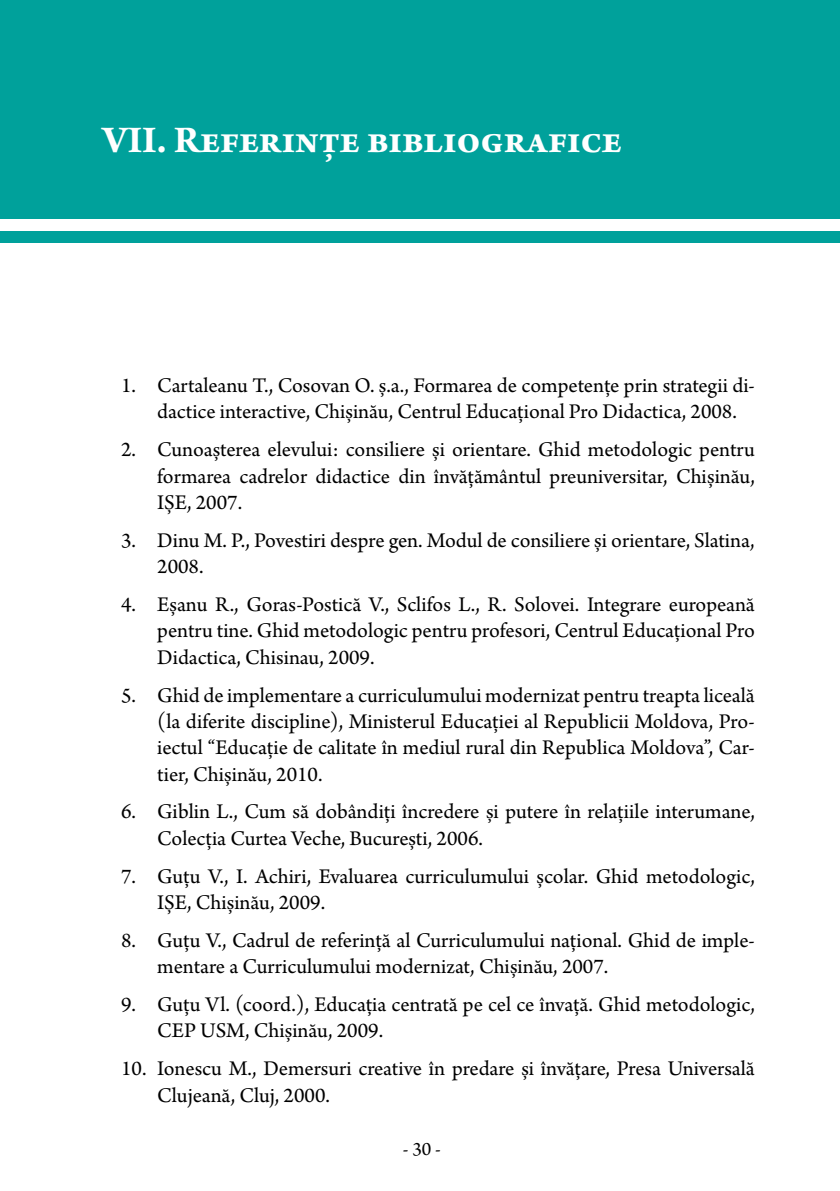
<style>
.page{position:relative;width:840px;height:1191px;background:#fff}
.page>*{position:absolute;margin:0;border:0;box-sizing:border-box;transform-origin:0 0}
.t1{font:700 40px "Arno Pro";letter-spacing:-.005em;color:#fff}
.t2{font:22px/26.4px "Arno Pro";color:#000}
.t3{font:20px "Arno Pro";color:#000}
</style>
<div class="page">
<div style="left:0;top:0;width:839px;height:218px;background:#00a19b"></div>
<div style="left:0;top:231px;width:839px;height:11px;background:#00a19b"></div>
<h1 class="t1" style="left:102px;top:117px;width:521px">VII. Referinţe bibliografice</h1>
<p class="t2" style="left:157px;top:373px;width:598px;text-indent:-36px">1. Cartaleanu T., Cosovan O. ş.a., Formarea de competenţe prin strategii di&shy;dactice interactive, Chişinău, Centrul Educaţional Pro Didactica, 2008.</p>
<p class="t2" style="left:157px;top:437px;width:599px;text-align:justify;text-indent:-36px">2. Cunoaşterea elevului: consiliere şi orientare. Ghid metodologic pentru formarea cadrelor didactice din învăţământul preuniversitar, Chişinău, IŞE, 2007.</p>
<p class="t2" style="left:157px;top:528px;width:598px;text-indent:-36px">3. Dinu M. P., Povestiri despre gen. Modul de consiliere şi orientare, Slatina,<br>2008.</p>
<p class="t2" style="left:157px;top:592px;width:599px;text-align:justify;text-indent:-36px">4. Eşanu R., Goras-Postică V., Sclifos L., R. Solovei. Integrare europeană pentru tine. Ghid metodologic pentru profesori, Centrul Educaţional Pro Didactica, Chisinau, 2009.</p>
<p class="t2" style="left:157px;top:683px;width:598px;text-align:justify;text-indent:-36px">5. Ghid de implementare a curriculumului modernizat pentru treapta liceală (la diferite discipline), Ministerul Educaţiei al Republicii Moldova, Pro&shy;iectul “Educaţie de calitate în mediul rural din Republica Moldova”, Car&shy;tier, Chişinău, 2010.</p>
<p class="t2" style="left:157px;top:800px;width:599px;text-indent:-36px">6. Giblin L., Cum să dobândiţi încredere şi putere în relaţiile interumane,<br>Colecţia Curtea Veche, Bucureşti, 2006.</p>
<p class="t2" style="left:157px;top:864px;width:598px;text-indent:-36px">7. Guţu V., I. Achiri, Evaluarea curriculumului școlar. Ghid metodologic,<br>IȘE, Chișinău, 2009.</p>
<p class="t2" style="left:157px;top:928px;width:599px;text-indent:-36px">8. Guţu V., Cadrul de referinţă al Curriculumului naţional. Ghid de imple&shy;mentare a Curriculumului modernizat, Chișinău, 2007.</p>
<p class="t2" style="left:157px;top:992px;width:598px;text-indent:-36px">9. Guţu Vl. (coord.), Educaţia centrată pe cel ce învaţă. Ghid metodologic,<br>CEP USM, Chişinău, 2009.</p>
<p class="t2" style="left:157px;top:1056px;width:598px;text-indent:-36px">10. Ionescu M., Demersuri creative în predare şi învăţare, Presa Universală<br>Clujeană, Cluj, 2000.</p>
<p class="t3" style="left:402px;top:1137px;width:40px">- 30 -</p>
</div>
